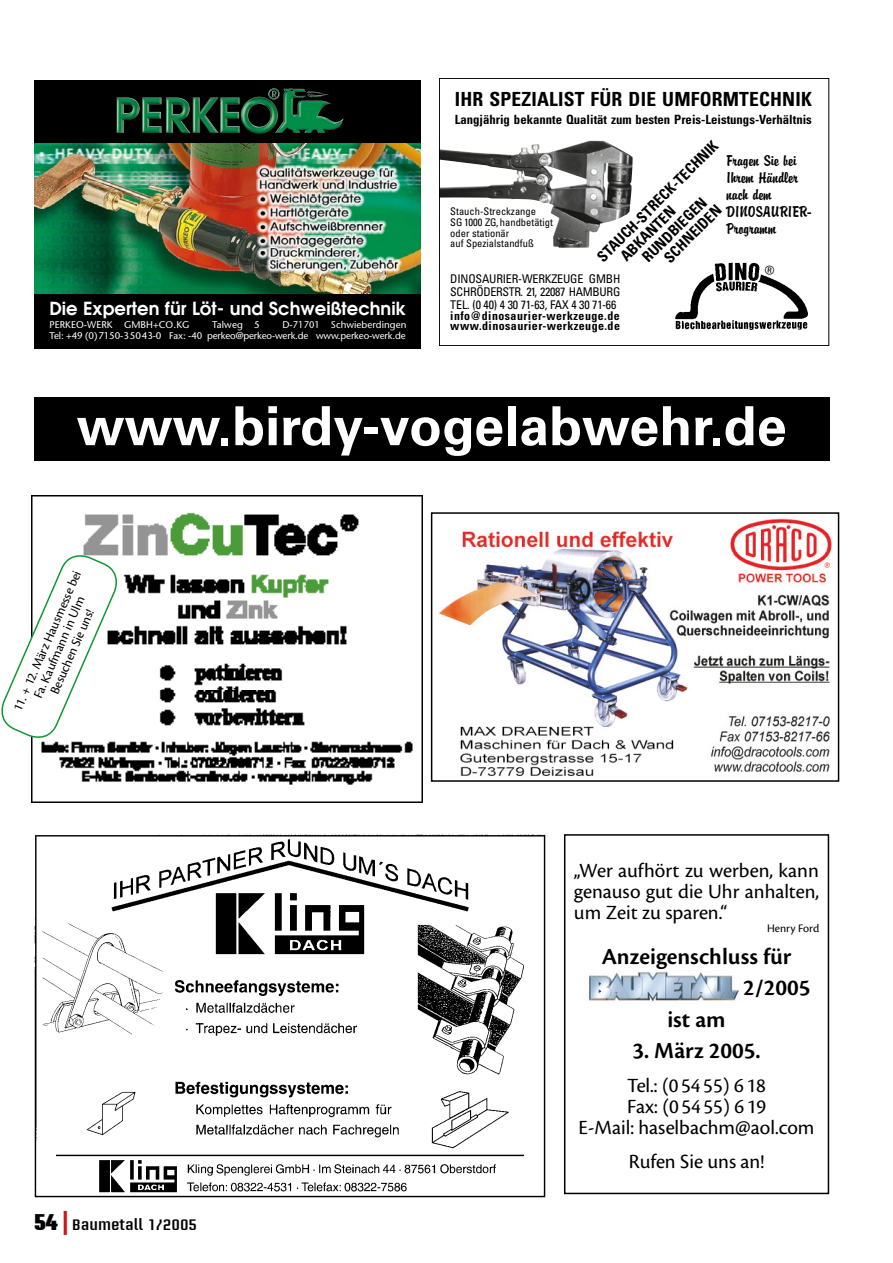
<style>
.page{position:relative;width:893px;height:1263px;background:#fff}
.page>*{position:absolute;margin:0;border:0;box-sizing:border-box;transform-origin:0 0}
.t1{font:600 24px "Cronos Pro";color:#000}
.t2{font:21px/21px "Cronos Pro";color:#000;text-align:justify}
.t3{font:700 condensed 19.5px "Univers";letter-spacing:.01em;color:#000}
.t4{font:600 18px "Avant Garde";color:#fff}
.t5{font:16.5px/17px "Brody EF";color:#000}
.t6{font:700 condensed 15px "Univers";color:#000}
.t7{font:600 15px "Briem Akademi Std";color:#000}
.t8{font:13.5px/13.5px "Cronos Pro";color:#000;text-align:center}
.t9{font:700 condensed 12.75px "Univers";color:#000}
.t10{font:condensed 12px/12.8px "Univers";letter-spacing:-.025em;color:#000;text-align:justify}
.t11{font:700 condensed 12px/10.6px "Univers";letter-spacing:.04em;color:#000}
.t12{font:12px "Cronos Pro";color:#000}
.t13{font:condensed 10.5px/10.6px "Univers";color:#000}
.t14{font:9.75px/10.5px "Stone Sans";letter-spacing:-.005em;color:#fff;text-align:right}
.s1{font-weight:900;font-size:22.5px}
.s2{font-size:24px;color:#cd1316}
</style>
<div class="page">
<img style="left:31px;top:496px;width:391px;height:306px">
<img style="left:439px;top:519px;width:393px;height:256px">
<div style="left:431px;top:512px;width:408px;height:270px;border:2px solid #000"></div>
<img style="left:34px;top:834px;width:512px;height:363px">
<img style="left:441px;top:141px;width:192px;height:106px">
<div style="left:439px;top:78px;width:390px;height:268px;border:1px solid #000"></div>
<img style="left:675px;top:262px;width:133px;height:68px">
<img style="left:34px;top:80px;width:387px;height:268px">
<div style="left:34px;top:397px;width:795px;height:63px;background:#000"></div>
<svg style="left:77px;top:418px;width:143px;height:27px"></svg>
<div style="left:221px;top:438px;width:7px;height:7px;background:#fff"></div>
<svg style="left:235px;top:406px;width:42px;height:40px"></svg>
<svg style="left:283px;top:406px;width:80px;height:49px"></svg>
<div style="left:364px;top:428px;width:14px;height:6px;background:#fff"></div>
<svg style="left:380px;top:417px;width:122px;height:39px"></svg>
<div style="left:508px;top:406px;width:8px;height:39px;background:#fff"></div>
<svg style="left:521px;top:417px;width:25px;height:29px"></svg>
<svg style="left:552px;top:406px;width:105px;height:40px"></svg>
<svg style="left:663px;top:406px;width:25px;height:39px"></svg>
<svg style="left:695px;top:418px;width:17px;height:27px"></svg>
<div style="left:713px;top:438px;width:6px;height:7px;background:#fff"></div>
<svg style="left:726px;top:406px;width:27px;height:40px"></svg>
<svg style="left:759px;top:417px;width:26px;height:29px"></svg>
<div style="left:564px;top:834px;width:265px;height:360px;border:2px solid #000"></div>
<img style="left:588px;top:970px;width:151px;height:32px">
<svg style="left:1px;top:549px;width:122px;height:195px"></svg>
<svg style="left:765px;top:266px;width:9px;height:9px"></svg>
<p class="t4" style="left:49px;top:297px;width:358px">Die Experten für Löt- und Schweißtechnik</p>
<p class="t14" style="left:49px;top:320px;width:359px">D-71701 Schwieberdingen<br>Tel: +49 (0)7150-35043-0 Fax: -40 perkeo@perkeo-werk.de www.perkeo-werk.de</p>
<p class="t14" style="left:49px;top:320px;width:142px">PERKEO-WERK GMBH+CO.KG</p>
<p class="t14" style="left:212px;top:320px;width:49px">Talweg 5</p>
<p class="t3" style="left:455px;top:88px;width:359px">IHR SPEZIALIST FÜR DIE UMFORMTECHNIK</p>
<p class="t9" style="left:455px;top:111px;width:359px">Langjährig bekannte Qualität zum besten Preis-Leistungs-Verhältnis</p>
<p class="t13" style="left:450px;top:206px;width:104px">Stauch-Streckzange<br>SG 1000 ZG, handbetätigt oder stationär<br>auf Spezialstandfuß</p>
<p class="t6" style="left:593px;top:253px;width:166px;rotate:-45deg">STAUCH-STRECK-TECHNIK</p>
<p class="t5" style="left:727px;top:152px;width:86px">Fragen Sie bei<br>Ihrem Händler nach dem<br>DINOSAURIER-<br>Programm</p>
<p class="t6" style="left:638px;top:253px;width:86px;rotate:-45deg">RUNDBIEGEN</p>
<p class="t6" style="left:660px;top:253px;width:76px;rotate:-45deg">SCHNEIDEN</p>
<p class="t6" style="left:616px;top:252px;width:72px;rotate:-45deg">ABKANTEN</p>
<p class="t10" style="left:450px;top:273px;width:172px">DINOSAURIER-WERKZEUGE GMBH SCHRÖDERSTR. 21, 22087 HAMBURG TEL. (0 40) 4 30 71-63, FAX 4 30 71-66</p>
<p class="t11" style="left:450px;top:310px;width:171px">info@dinosaurier-werkzeuge.de www.dinosaurier-werkzeuge.de</p>
<p class="t8" style="left:10px;top:708px;width:154px;rotate:-66deg">11. + 12. März Hausmesse bei<br>Fa. Kaufmann in Ulm<br>Besuchen Sie uns!</p>
<p class="t7" style="left:34px;top:1216px;width:165px"><span class="s1">54</span> <span class="s2">|</span> Baumetall 1/2005</p>
<p class="t2" style="left:574px;top:860px;width:247px">„Wer aufhört zu werben, kann genauso gut die Uhr anhalten, um Zeit zu sparen.“</p>
<p class="t12" style="left:767px;top:922px;width:54px">Henry Ford</p>
<p class="t1" style="left:602px;top:943px;width:191px">Anzeigenschluss für</p>
<p class="t1" style="left:743px;top:974px;width:69px">2/2005</p>
<p class="t1" style="left:667px;top:1006px;width:60px">ist am</p>
<p class="t1" style="left:632px;top:1037px;width:130px">3. März 2005.</p>
<p class="t2" style="left:579px;top:1075px;width:237px;text-align:center">Tel.: (0 54 55) 6 18<br>Fax: (0 54 55) 6 19<br>E-Mail: haselbachm@aol.com</p>
<p class="t2" style="left:629px;top:1151px;width:137px">Rufen Sie uns an!</p>
</div>
